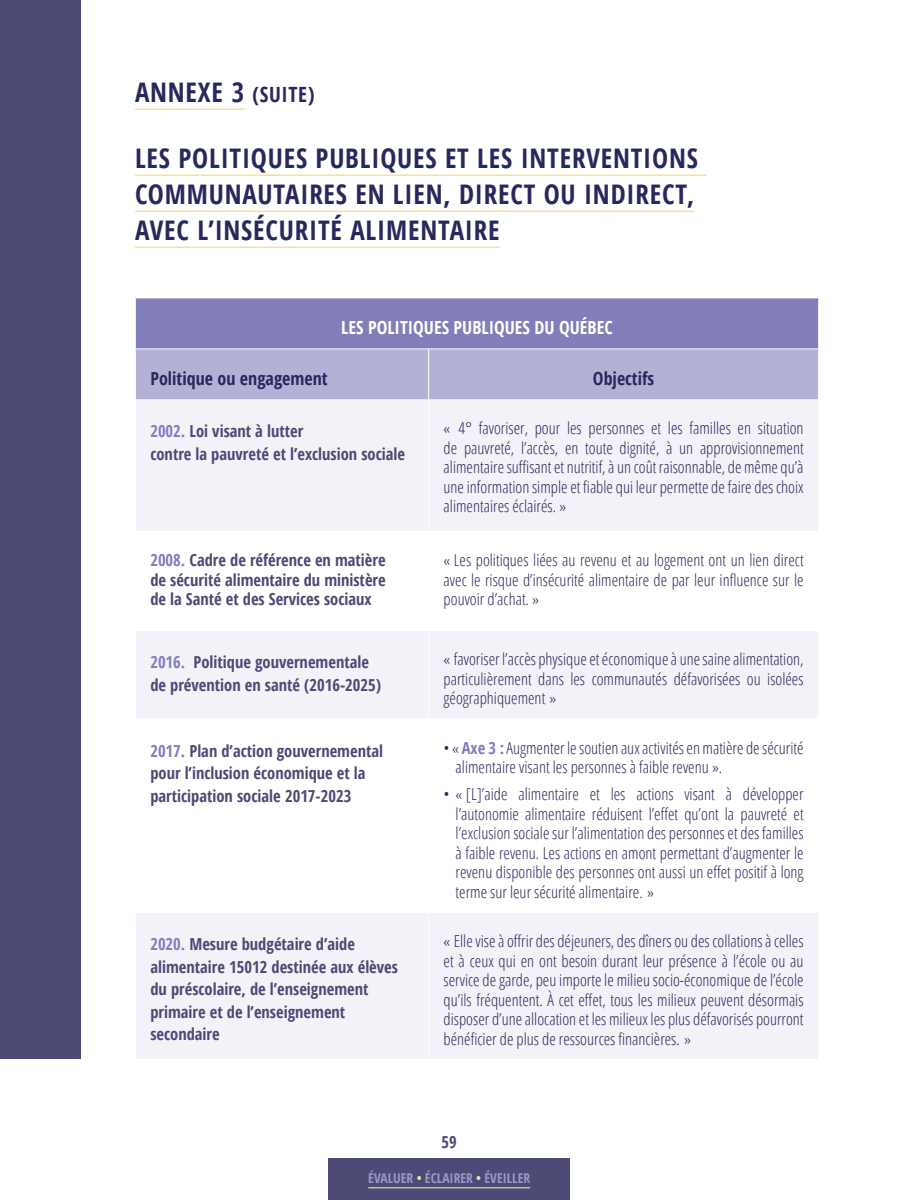
<style>
.page{position:relative;width:900px;height:1200px;background:#fff}
.page>*{position:absolute;margin:0;border:0;box-sizing:border-box;transform-origin:0 0}
.t1{font:700 27px/36px "Open Sans Condensed";letter-spacing:.03em;color:#28285c}
.t2{font:700 18px "Open Sans Condensed";color:#fff}
.t3{font:700 18px "Open Sans Condensed";color:#28285c}
.t4{font:300 16.5px/19.5px "Open Sans Condensed";color:#28285c;text-align:justify}
.t5{font:700 16.5px/22.5px "Open Sans Condensed";color:#4d4a76}
.t6{font:700 13.5px "Open Sans Condensed";color:#9a98c8}
.s1{font-size:21px}
.s2{color:#817eba}
.s3{font-weight:700;color:#817eba}
.s4{color:#f6e199}
</style>
<div class="page">
<div style="left:328px;top:1158px;width:242px;height:42px;background:#4d4a76"></div>
<hr style="left:368px;top:1187px;width:162px;height:1px;background:#f6e199">
<div style="left:135px;top:298px;width:684px;height:51px;background:#817eba"></div>
<div style="left:136px;top:350px;width:682px;height:50px;background:#b4b1d6"></div>
<svg style="left:136px;top:401px;width:682px;height:317px;fill:#f3f2f8"></svg>
<hr style="left:135px;top:298px;width:294px;height:1px;background:#fff">
<hr style="left:135px;top:298px;width:1px;height:51px;background:#fff">
<hr style="left:429px;top:298px;width:390px;height:1px;background:#fff">
<hr style="left:818px;top:298px;width:1px;height:51px;background:#fff">
<hr style="left:428px;top:349px;width:1px;height:51px;background:#fff">
<hr style="left:428px;top:400px;width:1px;height:131px;background:#fff">
<hr style="left:135px;top:531px;width:294px;height:1px;background:#fff">
<hr style="left:429px;top:531px;width:390px;height:1px;background:#fff">
<hr style="left:428px;top:532px;width:1px;height:98px;background:#fff">
<hr style="left:135px;top:630px;width:294px;height:1px;background:#fff">
<hr style="left:429px;top:630px;width:390px;height:1px;background:#fff">
<hr style="left:428px;top:631px;width:1px;height:88px;background:#fff">
<div style="left:136px;top:913px;width:682px;height:146px;background:#f3f2f8"></div>
<hr style="left:428px;top:913px;width:1px;height:146px;background:#fff">
<hr style="left:135px;top:109px;width:110px;height:1px;background:#f2d166">
<hr style="left:135px;top:175px;width:571px;height:1px;background:#f2d166">
<hr style="left:135px;top:211px;width:559px;height:1px;background:#f2d166">
<hr style="left:135px;top:247px;width:365px;height:1px;background:#f2d166">
<div style="left:0;top:0;width:81px;height:1059px;background:#4d4a76"></div>
<h1 class="t1" style="left:135px;top:73px;width:181px">ANNEXE 3 <span class="s1">(SUITE)</span></h1>
<h1 class="t1" style="left:135px;top:139px;width:564px">LES POLITIQUES PUBLIQUES ET LES INTERVENTIONS<br>COMMUNAUTAIRES EN LIEN, DIRECT OU INDIRECT,<br>AVEC L’INSÉCURITÉ ALIMENTAIRE</h1>
<p class="t2" style="left:341px;top:315px;width:273px">LES POLITIQUES PUBLIQUES DU QUÉBEC</p>
<p class="t3" style="left:150px;top:366px;width:179px">Politique ou engagement</p>
<p class="t3" style="left:593px;top:366px;width:63px">Objectifs</p>
<p class="t5" style="left:150px;top:420px;width:256px"><span class="s2">2002.</span> Loi visant à lutter<br>contre la pauvreté et l’exclusion sociale</p>
<p class="t4" style="left:444px;top:418px;width:362px">« 4° favoriser, pour les personnes et les familles en situation de pauvreté, l’accès, en toute dignité, à un approvisionnement alimentaire suffisant et nutritif, à un coût raisonnable, de même qu’à une information simple et fiable qui leur permette de faire des choix alimentaires éclairés. »</p>
<p class="t5" style="left:150px;top:550px;width:237px;line-height:19.5px;text-align:justify"><span class="s2">2008.</span> Cadre de référence en matière de sécurité alimentaire du ministère de la Santé et des Services sociaux</p>
<p class="t4" style="left:444px;top:550px;width:361px">« Les politiques liées au revenu et au logement ont un lien direct avec le risque d’insécurité alimentaire de par leur influence sur le pouvoir d’achat. »</p>
<p class="t5" style="left:150px;top:650px;width:232px"><span class="s2">2016.</span> Politique gouvernementale de prévention en santé (2016-2025)</p>
<p class="t4" style="left:444px;top:649px;width:361px">« favoriser l’accès physique et économique à une saine alimentation, particulièrement dans les communautés défavorisées ou isolées géographiquement »</p>
<p class="t5" style="left:150px;top:739px;width:234px"><span class="s2">2017.</span> Plan d’action gouvernemental pour l’inclusion économique et la participation sociale 2017-2023</p>
<p class="t4" style="left:456px;top:737px;width:350px;text-indent:-12px">• « <span class="s3">Axe 3 :</span> Augmenter le soutien aux activités en matière de sécurité alimentaire visant les personnes à faible revenu ».</p>
<p class="t4" style="left:456px;top:784px;width:350px;text-indent:-12px">• « [L]’aide alimentaire et les actions visant à développer l’autonomie alimentaire réduisent l’effet qu’ont la pauvreté et l’exclusion sociale sur l’alimentation des personnes et des familles à faible revenu. Les actions en amont permettant d’augmenter le revenu disponible des personnes ont aussi un effet positif à long terme sur leur sécurité alimentaire. »</p>
<p class="t5" style="left:150px;top:932px;width:249px"><span class="s2">2020.</span> Mesure budgétaire d’aide alimentaire 15012 destinée aux élèves du préscolaire, de l’enseignement primaire et de l’enseignement secondaire</p>
<p class="t4" style="left:444px;top:931px;width:362px">« Elle vise à offrir des déjeuners, des dîners ou des collations à celles et à ceux qui en ont besoin durant leur présence à l’école ou au service de garde, peu importe le milieu socio-économique de l’école qu’ils fréquentent. À cet effet, tous les milieux peuvent désormais disposer d’une allocation et les milieux les plus défavorisés pourront bénéficier de plus de ressources financières. »</p>
<p class="t5" style="left:442px;top:1131px;width:17px">59</p>
<p class="t6" style="left:368px;top:1169px;width:163px">ÉVALUER <span class="s4">•</span> ÉCLAIRER <span class="s4">•</span> ÉVEILLER</p>
</div>
